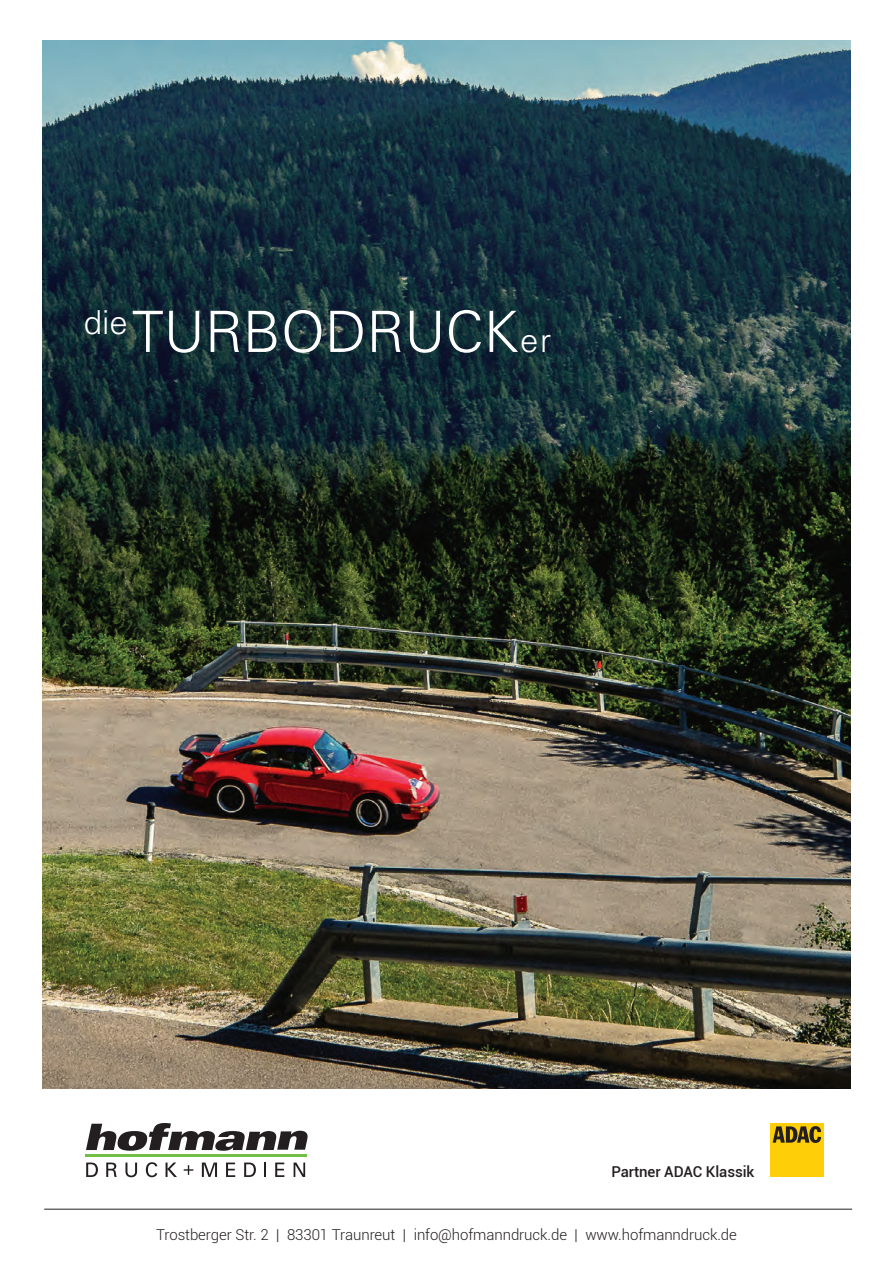
<style>
.page{position:relative;width:893px;height:1263px;background:#fff}
.page>*{position:absolute;margin:0;border:0;box-sizing:border-box;transform-origin:0 0}
.t1{font:300 57px "Univers";color:#fff}
.t2{font:300 15px "Roboto";letter-spacing:-.005em;color:#231f20}
.t3{font:500 15px "Roboto";letter-spacing:-.005em;color:#231f20}
.s1{font-size:33px}
</style>
<div class="page">
<img style="left:43px;top:40px;width:807px;height:1049px">
<svg style="left:86px;top:1162px;width:12px;height:15px"></svg>
<svg style="left:106px;top:1162px;width:11px;height:15px"></svg>
<svg style="left:125px;top:1162px;width:12px;height:15px"></svg>
<svg style="left:146px;top:1162px;width:11px;height:15px"></svg>
<svg style="left:166px;top:1162px;width:11px;height:15px"></svg>
<svg style="left:184px;top:1165px;width:9px;height:10px"></svg>
<svg style="left:202px;top:1162px;width:15px;height:15px"></svg>
<svg style="left:226px;top:1162px;width:9px;height:15px"></svg>
<svg style="left:244px;top:1162px;width:12px;height:15px"></svg>
<svg style="left:264px;top:1162px;width:2px;height:15px"></svg>
<svg style="left:275px;top:1162px;width:9px;height:15px"></svg>
<svg style="left:294px;top:1162px;width:11px;height:15px"></svg>
<svg style="left:86px;top:1123px;width:222px;height:28px"></svg>
<hr style="left:85px;top:1154px;width:222px;height:2px;background:#71bf44">
<div style="left:770px;top:1124px;width:54px;height:53px;background:#fece08"></div>
<svg style="left:773px;top:1126px;width:48px;height:17px"></svg>
<hr style="left:44px;top:1209px;width:808px;height:1px;background:#231f20">
<h1 class="t1" style="left:84px;top:297px;width:469px"><sup>die</sup>TURBODRUCK<span class="s1">er</span></h1>
<p class="t3" style="left:611px;top:1161px;width:145px">Partner ADAC Klassik</p>
<p class="t2" style="left:156px;top:1224px;width:582px">Trostberger Str. 2 | 83301 Traunreut | info@hofmanndruck.de | www.hofmanndruck.de</p>
</div>
